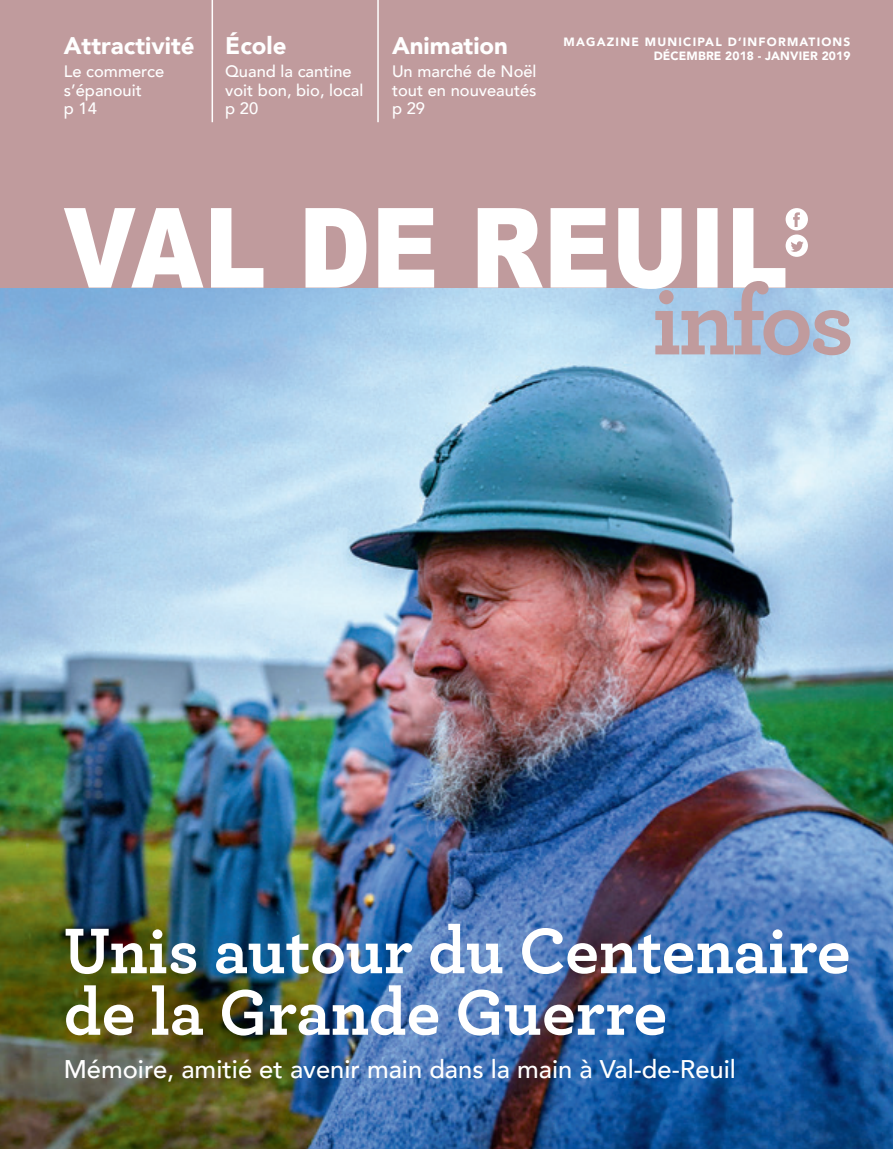
<style>
.page{position:relative;width:893px;height:1149px;background:#fff}
.page>*{position:absolute;margin:0;border:0;box-sizing:border-box;transform-origin:0 0}
.t1{font:700 67.5px/61.5px "Archer";color:#fff}
.t2{font:500 25.5px "Avenir";color:#fff}
.t3{font:900 24px "Avenir";color:#fff}
.t4{font:500 16.5px/18.8px "Avenir";color:#fff}
.t5{font:900 12px "Avenir";letter-spacing:.1em;color:#fff}
.t6{font:900 12px "Avenir";letter-spacing:.01em;color:#fff}
</style>
<div class="page">
<img style="left:0;top:287px;width:893px;height:861px">
<div style="left:0;top:0;width:893px;height:287px;background:#c09b9d"></div>
<svg style="left:64px;top:208px;width:721px;height:81px"></svg>
<div style="left:786px;top:234px;width:22px;height:23px;background:#fff;border-radius:50%"></div>
<svg style="left:791px;top:241px;width:13px;height:11px"></svg>
<div style="left:786px;top:208px;width:22px;height:22px;background:#fff;border-radius:50%"></div>
<svg style="left:793px;top:212px;width:7px;height:15px"></svg>
<svg style="left:655px;top:281px;width:195px;height:74px;background:#b4b8c9"></svg>
<hr style="left:377px;top:0;width:2px;height:122px;background:#fff">
<hr style="left:212px;top:0;width:1px;height:122px;background:#fff">
<h3 class="t3" style="left:64px;top:25px;width:132px">Attractivité</h3>
<p class="t4" style="left:64px;top:61px;width:102px">Le commerce s’épanouit<br>p 14</p>
<h3 class="t3" style="left:225px;top:25px;width:63px">École</h3>
<p class="t4" style="left:225px;top:61px;width:140px">Quand la cantine voit bon, bio, local p 20</p>
<h3 class="t3" style="left:392px;top:25px;width:117px">Animation</h3>
<p class="t4" style="left:392px;top:61px;width:146px;text-align:justify">Un marché de Noël tout en nouveautés p 29</p>
<p class="t5" style="left:564px;top:32px;width:288px">MAGAZINE MUNICIPAL D’INFORMATIONS</p>
<p class="t6" style="left:654px;top:46px;width:198px">DÉCEMBRE 2018 - JANVIER 2019</p>
<h1 class="t1" style="left:64px;top:915px;width:788px">Unis autour du Centenaire de la Grande Guerre</h1>
<h2 class="t2" style="left:64px;top:1046px;width:674px">Mémoire, amitié et avenir main dans la main à Val-de-Reuil</h2>
</div>
